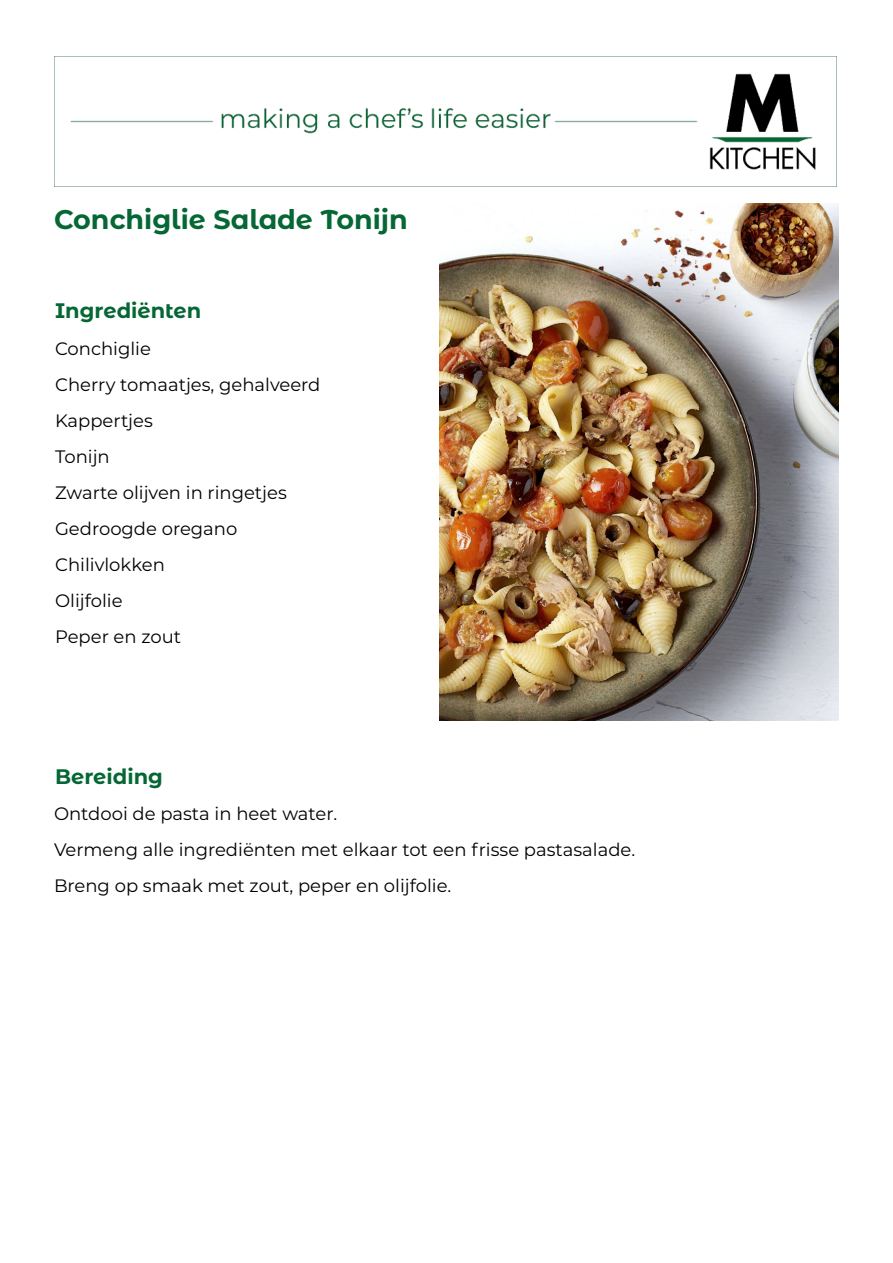
<style>
.page{position:relative;width:893px;height:1263px;background:#fff}
.page>*{position:absolute;margin:0;border:0;box-sizing:border-box;transform-origin:0 0}
.t1{font:700 27px "Montserrat Alternates";color:#046734}
.t2{font:700 21px "Montserrat Alternates";color:#046734}
.t3{font:18px/36px "Montserrat";color:#000}
</style>
<div class="page">
<img style="left:55px;top:56px;width:782px;height:130px">
<img style="left:439px;top:203px;width:400px;height:518px">
<h1 class="t1" style="left:54px;top:200px;width:355px">Conchiglie Salade Tonijn</h1>
<p class="t2" style="left:55px;top:295px;width:148px">Ingrediënten</p>
<p class="t3" style="left:55px;top:330px;width:267px">Conchiglie<br>Cherry tomaatjes, gehalveerd<br>Kappertjes<br>Tonijn<br>Zwarte olijven in ringetjes<br>Gedroogde oregano<br>Chilivlokken<br>Olijfolie<br>Peper en zout</p>
<p class="t2" style="left:55px;top:761px;width:109px">Bereiding</p>
<p class="t3" style="left:54px;top:795px;width:583px">Ontdooi de pasta in heet water.<br>Vermeng alle ingrediënten met elkaar tot een frisse pastasalade.<br>Breng op smaak met zout, peper en olijfolie.</p>
</div>
